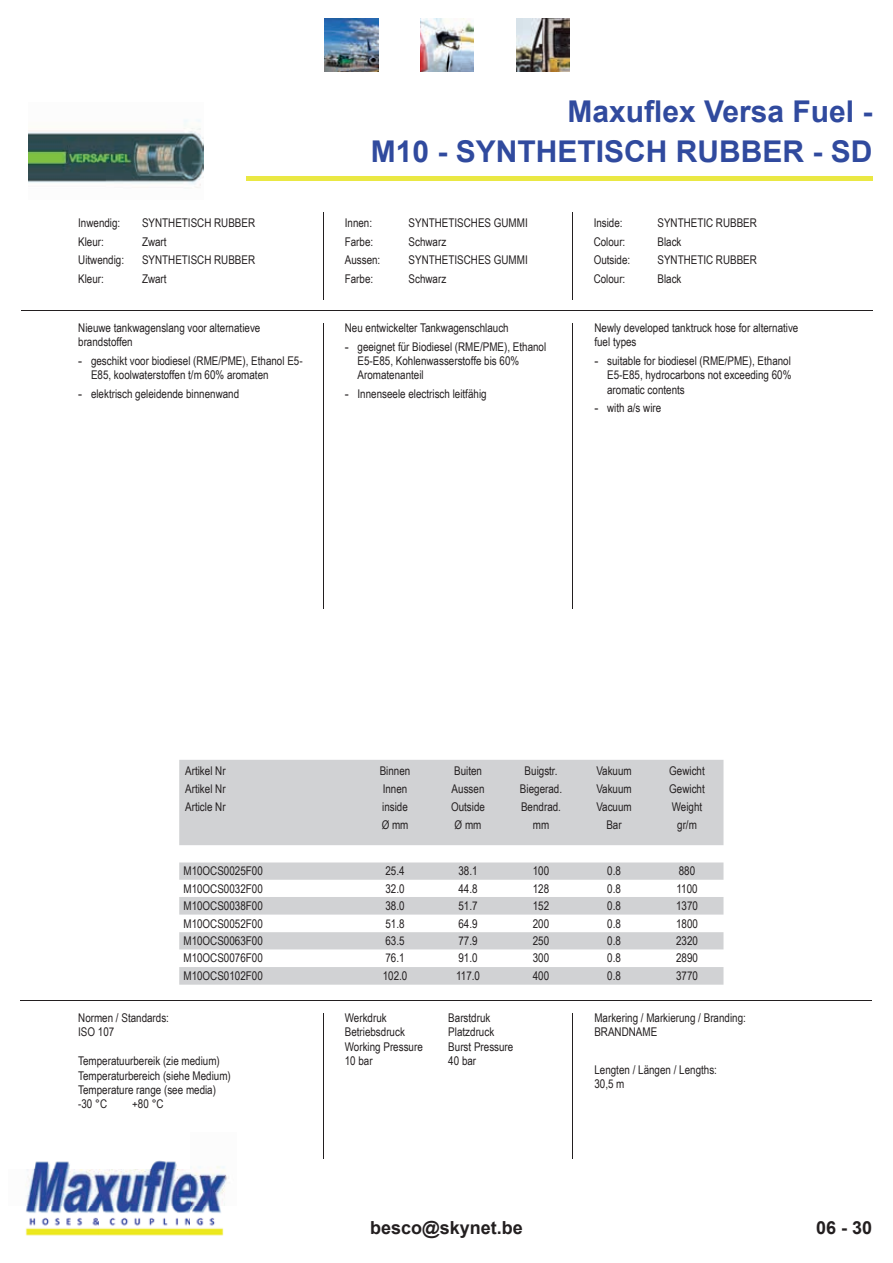
<style>
.page{position:relative;width:893px;height:1263px;background:#fff}
.page>*{position:absolute;margin:0;border:0;box-sizing:border-box;transform-origin:0 0}
.t1{font:700 30px/40.2px "Arial";color:#304a9e;text-align:right}
.t2{font:700 18px "Arial";color:#231f20}
.t3{font:12px/18px "Arial Narrow";color:#231f20}
.s1{font-family:"Arial"}
</style>
<div class="page">
<hr style="left:246px;top:176px;width:627px;height:4px;background:#eae843">
<hr style="left:323px;top:212px;width:1px;height:88px;background:#231f20">
<hr style="left:572px;top:212px;width:1px;height:88px;background:#231f20">
<hr style="left:323px;top:323px;width:1px;height:285px;background:#231f20">
<hr style="left:572px;top:323px;width:1px;height:285px;background:#231f20">
<hr style="left:21px;top:310px;width:852px;height:1px;background:#231f20">
<hr style="left:21px;top:1000px;width:851px;height:1px;background:#231f20">
<hr style="left:323px;top:1013px;width:1px;height:146px;background:#231f20">
<hr style="left:572px;top:1013px;width:1px;height:146px;background:#231f20">
<img style="left:325px;top:18px;width:53px;height:53px">
<img style="left:421px;top:18px;width:53px;height:53px">
<img style="left:516px;top:18px;width:53px;height:53px">
<img style="left:25px;top:1160px;width:204px;height:76px">
<img style="left:28px;top:120px;width:175px;height:68px">
<svg style="left:179px;top:760px;width:544px;height:225px;fill:#d1d2d4"></svg>
<p class="t3" style="left:78px;top:213px;width:44px">Inwendig:</p>
<p class="t3" style="left:142px;top:213px;width:115px">SYNTHETISCH RUBBER</p>
<p class="t3" style="left:78px;top:232px;width:27px">Kleur:</p>
<p class="t3" style="left:142px;top:232px;width:26px">Zwart</p>
<p class="t3" style="left:78px;top:250px;width:47px">Uitwendig:</p>
<p class="t3" style="left:142px;top:250px;width:115px">SYNTHETISCH RUBBER</p>
<p class="t3" style="left:78px;top:269px;width:27px">Kleur:</p>
<p class="t3" style="left:142px;top:269px;width:26px">Zwart</p>
<p class="t3" style="left:78px;top:320px;width:184px;line-height:14.4px">Nieuwe tankwagenslang voor alternatieve brandstoffen</p>
<p class="t3" style="left:91px;top:353px;width:213px;line-height:14.4px;text-indent:-13px"><span class="s1">-</span> geschikt voor biodiesel (RME/PME), Ethanol E5-<br>E85, koolwaterstoffen t/m 60% aromaten</p>
<p class="t3" style="left:78px;top:384px;width:162px"><span class="s1">-</span> elektrisch geleidende binnenwand</p>
<h1 class="t1" style="left:371px;top:91px;width:503px">Maxuflex Versa Fuel -<br>M10 - SYNTHETISCH RUBBER - SD</h1>
<p class="t3" style="left:345px;top:213px;width:29px">Innen:</p>
<p class="t3" style="left:409px;top:213px;width:121px">SYNTHETISCHES GUMMI</p>
<p class="t3" style="left:345px;top:232px;width:30px">Farbe:</p>
<p class="t3" style="left:409px;top:232px;width:39px">Schwarz</p>
<p class="t3" style="left:345px;top:250px;width:37px">Aussen:</p>
<p class="t3" style="left:409px;top:250px;width:121px">SYNTHETISCHES GUMMI</p>
<p class="t3" style="left:345px;top:269px;width:30px">Farbe:</p>
<p class="t3" style="left:409px;top:269px;width:39px">Schwarz</p>
<p class="t3" style="left:345px;top:318px;width:165px">Neu entwickelter Tankwagenschlauch</p>
<p class="t3" style="left:358px;top:339px;width:190px;line-height:14.4px;text-indent:-13px"><span class="s1">-</span> geeignet für Biodiesel (RME/PME), Ethanol<br>E5-E85, Kohlenwasserstoffe bis 60%<br>Aromatenanteil</p>
<p class="t3" style="left:345px;top:384px;width:143px"><span class="s1">-</span> Innenseele electrisch leitfähig</p>
<p class="t3" style="left:594px;top:213px;width:30px">Inside:</p>
<p class="t3" style="left:657px;top:213px;width:101px">SYNTHETIC RUBBER</p>
<p class="t3" style="left:594px;top:232px;width:33px">Colour:</p>
<p class="t3" style="left:657px;top:232px;width:26px">Black</p>
<p class="t3" style="left:594px;top:250px;width:38px">Outside:</p>
<p class="t3" style="left:657px;top:250px;width:101px">SYNTHETIC RUBBER</p>
<p class="t3" style="left:594px;top:269px;width:33px">Colour:</p>
<p class="t3" style="left:657px;top:269px;width:26px">Black</p>
<p class="t3" style="left:594px;top:320px;width:206px;line-height:14.4px">Newly developed tanktruck hose for alternative fuel types</p>
<p class="t3" style="left:607px;top:353px;width:186px;line-height:14.4px;text-align:justify;text-indent:-13px"><span class="s1">-</span> suitable for biodiesel (RME/PME), Ethanol E5-E85, hydrocarbons not exceeding 60% aromatic contents</p>
<p class="t3" style="left:594px;top:399px;width:68px"><span class="s1">-</span> with a/s wire</p>
<p class="t3" style="left:185px;top:761px;width:42px;text-align:justify">Artikel Nr Artikel Nr Article Nr</p>
<p class="t3" style="left:380px;top:761px;width:32px">Binnen<br>Innen inside<br>Ø mm</p>
<p class="t3" style="left:451px;top:761px;width:35px">Buiten<br>Aussen<br>Outside<br>Ø mm</p>
<p class="t3" style="left:520px;top:761px;width:44px;text-align:center">Buigstr.<br>Biegerad.<br>Bendrad. mm</p>
<p class="t3" style="left:596px;top:761px;width:37px;text-align:center">Vakuum<br>Vakuum<br>Vacuum<br>Bar</p>
<p class="t3" style="left:669px;top:761px;width:37px;text-align:center">Gewicht<br>Gewicht<br>Weight gr/m</p>
<p class="t3" style="left:183px;top:862px;width:81px">M10OCS0025F00</p>
<p class="t3" style="left:385px;top:862px;width:21px">25.4</p>
<p class="t3" style="left:458px;top:862px;width:21px">38.1</p>
<p class="t3" style="left:533px;top:862px;width:18px">100</p>
<p class="t3" style="left:607px;top:862px;width:15px">0.8</p>
<p class="t3" style="left:679px;top:862px;width:18px">880</p>
<p class="t3" style="left:183px;top:879px;width:81px">M10OCS0032F00</p>
<p class="t3" style="left:385px;top:879px;width:21px">32.0</p>
<p class="t3" style="left:458px;top:879px;width:21px">44.8</p>
<p class="t3" style="left:533px;top:879px;width:18px">128</p>
<p class="t3" style="left:607px;top:879px;width:15px">0.8</p>
<p class="t3" style="left:676px;top:879px;width:23px">1100</p>
<p class="t3" style="left:183px;top:896px;width:81px">M10OCS0038F00</p>
<p class="t3" style="left:385px;top:896px;width:21px">38.0</p>
<p class="t3" style="left:458px;top:896px;width:21px">51.7</p>
<p class="t3" style="left:533px;top:896px;width:18px">152</p>
<p class="t3" style="left:607px;top:896px;width:15px">0.8</p>
<p class="t3" style="left:676px;top:896px;width:23px">1370</p>
<p class="t3" style="left:183px;top:914px;width:81px">M10OCS0052F00</p>
<p class="t3" style="left:385px;top:914px;width:21px">51.8</p>
<p class="t3" style="left:458px;top:914px;width:21px">64.9</p>
<p class="t3" style="left:533px;top:914px;width:18px">200</p>
<p class="t3" style="left:607px;top:914px;width:15px">0.8</p>
<p class="t3" style="left:676px;top:914px;width:23px">1800</p>
<p class="t3" style="left:183px;top:931px;width:81px">M10OCS0063F00</p>
<p class="t3" style="left:385px;top:931px;width:21px">63.5</p>
<p class="t3" style="left:458px;top:931px;width:21px">77.9</p>
<p class="t3" style="left:533px;top:931px;width:18px">250</p>
<p class="t3" style="left:607px;top:931px;width:15px">0.8</p>
<p class="t3" style="left:676px;top:931px;width:23px">2320</p>
<p class="t3" style="left:183px;top:949px;width:81px">M10OCS0076F00</p>
<p class="t3" style="left:385px;top:949px;width:21px">76.1</p>
<p class="t3" style="left:458px;top:949px;width:21px">91.0</p>
<p class="t3" style="left:533px;top:949px;width:18px">300</p>
<p class="t3" style="left:607px;top:949px;width:15px">0.8</p>
<p class="t3" style="left:676px;top:949px;width:23px">2890</p>
<p class="t3" style="left:183px;top:966px;width:81px">M10OCS0102F00</p>
<p class="t3" style="left:383px;top:966px;width:26px">102.0</p>
<p class="t3" style="left:456px;top:966px;width:25px">117.0</p>
<p class="t3" style="left:533px;top:966px;width:18px">400</p>
<p class="t3" style="left:607px;top:966px;width:15px">0.8</p>
<p class="t3" style="left:676px;top:966px;width:23px">3770</p>
<p class="t3" style="left:78px;top:1010px;width:92px;line-height:14.4px">Normen / Standards:<br>ISO 107</p>
<p class="t3" style="left:78px;top:1053px;width:154px;line-height:14.4px">Temperatuurbereik (zie medium)<br>Temperaturbereich (siehe Medium)<br>Temperature range (see media) -30 °C</p>
<p class="t3" style="left:132px;top:1095px;width:33px">+80 °C</p>
<p class="t3" style="left:345px;top:1008px;width:43px">Werkdruk</p>
<p class="t3" style="left:448px;top:1008px;width:44px">Barstdruk</p>
<p class="t3" style="left:345px;top:1023px;width:62px">Betriebsdruck</p>
<p class="t3" style="left:448px;top:1023px;width:47px">Platzdruck</p>
<p class="t3" style="left:345px;top:1037px;width:80px">Working Pressure</p>
<p class="t3" style="left:448px;top:1037px;width:67px">Burst Pressure</p>
<p class="t3" style="left:345px;top:1051px;width:29px">10 bar</p>
<p class="t3" style="left:448px;top:1051px;width:29px">40 bar</p>
<p class="t3" style="left:594px;top:1010px;width:153px;line-height:14.4px">Markering / Markierung / Branding:<br>BRANDNAME</p>
<p class="t3" style="left:594px;top:1062px;width:124px;line-height:14.4px">Lengten / Längen / Lengths:<br>30,5 m</p>
<h2 class="t2" style="left:370px;top:1215px;width:154px">besco@skynet.be</h2>
<h2 class="t2" style="left:816px;top:1215px;width:58px">06 - 30</h2>
</div>
